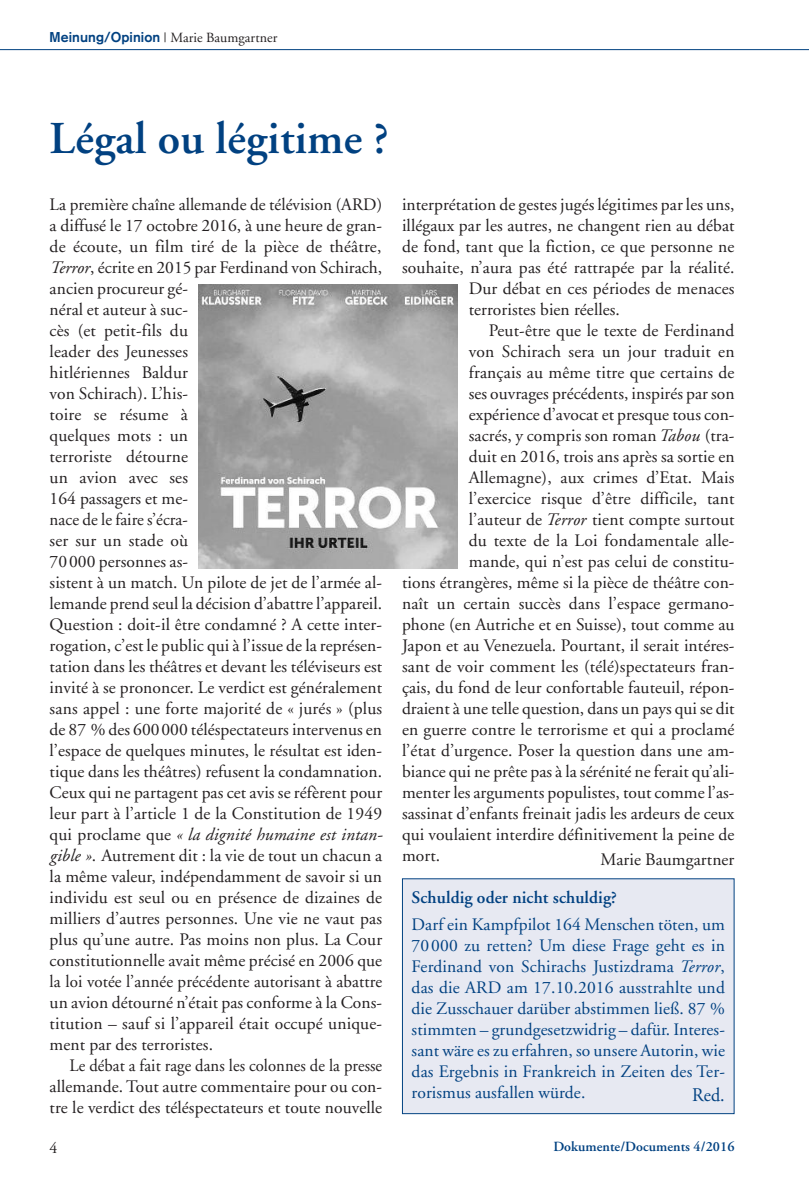
<style>
.page{position:relative;width:809px;height:1191px;background:#fff}
.page>*{position:absolute;margin:0;border:0;box-sizing:border-box;transform-origin:0 0}
.t1{font:600 45.5px "Adobe Garamond";letter-spacing:.005em;color:#014181}
.t2{font:19.25px "Adobe Garamond";color:#014181;scale:.94 1}
.t3{font:17.5px/21px "Adobe Garamond";letter-spacing:.005em;color:#231f20}
.t4{font:17.5px/21px "Adobe Garamond";letter-spacing:.005em;color:#014181;text-align:justify}
.t5{font:17.5px/21px "Adobe Garamond";letter-spacing:.005em;color:#231f20;text-align:justify;scale:.95 1}
.t6{font:600 17.5px "Adobe Garamond";letter-spacing:.005em;color:#014181}
.t7{font:15.75px "Adobe Garamond";color:#231f20}
.t8{font:14px "Adobe Garamond";letter-spacing:.005em;color:#231f20}
.t9{font:600 14px "Adobe Garamond";letter-spacing:.005em;color:#014181}
.s1{font-family:"Akzidenz Grotesk";font-weight:700;color:#014181}
.s2{font-style:italic}
</style>
<div class="page">
<hr style="left:0;top:49px;width:809px;height:1px;background:#014181">
<div style="left:403px;top:879px;width:330px;height:234px;background:#e7e9f2"></div>
<div style="left:402px;top:878px;width:332px;height:236px;border:1px solid #014181"></div>
<img style="left:198px;top:284px;width:260px;height:284px">
<p class="t8" style="left:50px;top:32px;width:229px"><span class="s1">Meinung/Opinion</span> | Marie Baumgartner</p>
<h1 class="t1" style="left:50px;top:120px;width:340px">Légal ou légitime ?</h1>
<p class="t3" style="left:50px;top:195px;width:335px">La première chaîne allemande de télévision (ARD) a diffusé le 17 octobre 2016, à une heure de gran&shy;de écoute, un film tiré de la pièce de théâtre, <span class="s2">Terror</span>, écrite en 2015 par Ferdinand von Schirach, ancien procureur gé-<br>néral et auteur à suc-<br>cès (et petit-fils du<br>leader des Jeunesses<br>hitlériennes Baldur<br>von Schirach). L’his-<br>toire se résume à<br>quelques mots : un<br>terroriste détourne<br>un avion avec ses<br>164 passagers et me-<br>nace de le faire s’écra-<br>ser sur un stade où<br>70000 personnes as-<br>sistent à un match. Un pilote de jet de l’armée al&shy;lemande prend seul la décision d’abattre l’appareil.<br>Question : doit-il être condamné ? A cette inter&shy;rogation, c’est le public qui à l’issue de la représen&shy;tation dans les théâtres et devant les téléviseurs est invité à se prononcer. Le verdict est généralement sans appel : une forte majorité de « jurés » (plus de 87 % des 600000 téléspectateurs intervenus en l’espace de quelques minutes, le résultat est iden&shy;tique dans les théâtres) refusent la condamnation.<br>Ceux qui ne partagent pas cet avis se réfèrent pour leur part à l’article 1 de la Constitution de 1949 qui proclame que <span class="s2">« la dignité humaine est intan&shy;gible »</span>. Autrement dit : la vie de tout un chacun a la même valeur, indépendamment de savoir si un individu est seul ou en présence de dizaines de milliers d’autres personnes. Une vie ne vaut pas plus qu’une autre. Pas moins non plus. La Cour constitutionnelle avait même précisé en 2006 que la loi votée l’année précédente autorisant à abattre un avion détourné n’était pas conforme à la Cons&shy;titution – sauf si l’appareil était occupé unique&shy;ment par des terroristes.</p>
<p class="t5" style="left:50px;top:1056px;width:351px;text-indent:20px">Le débat a fait rage dans les colonnes de la presse allemande. Tout autre commentaire pour ou con&shy;tre le verdict des téléspectateurs et toute nouvelle</p>
<p class="t3" style="left:402px;top:195px;width:334px">interprétation de gestes jugés légitimes par les uns,</p>
<p class="t3" style="left:402px;top:216px;width:334px">illégaux par les autres, ne changent rien au débat</p>
<p class="t3" style="left:402px;top:237px;width:334px">de fond, tant que la fiction, ce que personne ne</p>
<p class="t3" style="left:402px;top:258px;width:334px">souhaite, n’aura pas été rattrapée par la réalité.</p>
<p class="t3" style="left:469px;top:279px;width:267px">Dur débat en ces périodes de menaces</p>
<p class="t3" style="left:469px;top:300px;width:153px">terroristes bien réelles.</p>
<p class="t3" style="left:488px;top:321px;width:247px">Peut-être que le texte de Ferdinand</p>
<p class="t3" style="left:469px;top:342px;width:267px">von Schirach sera un jour traduit en</p>
<p class="t3" style="left:469px;top:363px;width:267px">français au même titre que certains de</p>
<p class="t3" style="left:469px;top:384px;width:267px">ses ouvrages précédents, inspirés par son</p>
<p class="t3" style="left:469px;top:405px;width:267px">expérience d’avocat et presque tous con-</p>
<p class="t3" style="left:469px;top:426px;width:267px">sacrés, y compris son roman<span class="s2">Tabou</span> (tra-</p>
<p class="t3" style="left:469px;top:447px;width:267px">duit en 2016, trois ans après sa sortie en</p>
<p class="t3" style="left:469px;top:468px;width:267px">Allemagne), aux crimes d’Etat. Mais</p>
<p class="t3" style="left:469px;top:489px;width:267px">l’exercice risque d’être difficile, tant</p>
<p class="t3" style="left:469px;top:510px;width:267px">l’auteur de <span class="s2">Terror</span> tient compte surtout</p>
<p class="t3" style="left:469px;top:531px;width:267px">du texte de la Loi fondamentale alle-</p>
<p class="t3" style="left:469px;top:552px;width:267px">mande, qui n’est pas celui de constitu-</p>
<p class="t3" style="left:402px;top:573px;width:334px">tions étrangères, même si la pièce de théâtre con-</p>
<p class="t3" style="left:402px;top:594px;width:334px">naît un certain succès dans l’espace germano-</p>
<p class="t3" style="left:402px;top:615px;width:334px">phone (en Autriche et en Suisse), tout comme au</p>
<p class="t3" style="left:402px;top:636px;width:334px">Japon et au Venezuela. Pourtant, il serait intéres-</p>
<p class="t3" style="left:402px;top:657px;width:334px">sant de voir comment les (télé)spectateurs fran-</p>
<p class="t3" style="left:402px;top:678px;width:334px">çais, du fond de leur confortable fauteuil, répon-</p>
<p class="t3" style="left:402px;top:699px;width:334px">draient à une telle question, dans un pays qui se dit</p>
<p class="t3" style="left:402px;top:720px;width:334px">en guerre contre le terrorisme et qui a proclamé</p>
<p class="t3" style="left:402px;top:741px;width:334px">l’état d’urgence. Poser la question dans une am-</p>
<p class="t3" style="left:402px;top:762px;width:334px">biance qui ne prête pas à la sérénité ne ferait qu’ali-</p>
<p class="t3" style="left:402px;top:783px;width:334px">menter les arguments populistes, tout comme l’as-</p>
<p class="t3" style="left:402px;top:804px;width:334px">sassinat d’enfants freinait jadis les ardeurs de ceux</p>
<p class="t3" style="left:402px;top:825px;width:334px">qui voulaient interdire définitivement la peine de</p>
<p class="t3" style="left:402px;top:846px;width:40px">mort.</p>
<p class="t3" style="left:600px;top:850px;width:135px">Marie Baumgartner</p>
<p class="t6" style="left:411px;top:890px;width:207px">Schuldig oder nicht schuldig?</p>
<p class="t4" style="left:411px;top:915px;width:315px">Darf ein Kampfpilot 164 Menschen töten, um 70000 zu retten? Um diese Frage geht es in Ferdinand von Schirachs Justizdrama <span class="s2">Terror</span>, das die ARD am 17.10.2016 ausstrahlte und die Zusschauer darüber abstimmen ließ. 87 % stimmten – grundgesetzwidrig – dafür. Interes&shy;sant wäre es zu erfahren, so unsere Autorin, wie das Ergebnis in Frankreich in Zeiten des Ter&shy;rorismus ausfallen würde.</p>
<p class="t2" style="left:692px;top:1087px;width:36px">Red.</p>
<p class="t7" style="left:50px;top:1141px;width:9px">4</p>
<p class="t9" style="left:553px;top:1141px;width:183px">Dokumente/Documents 4/2016</p>
</div>
